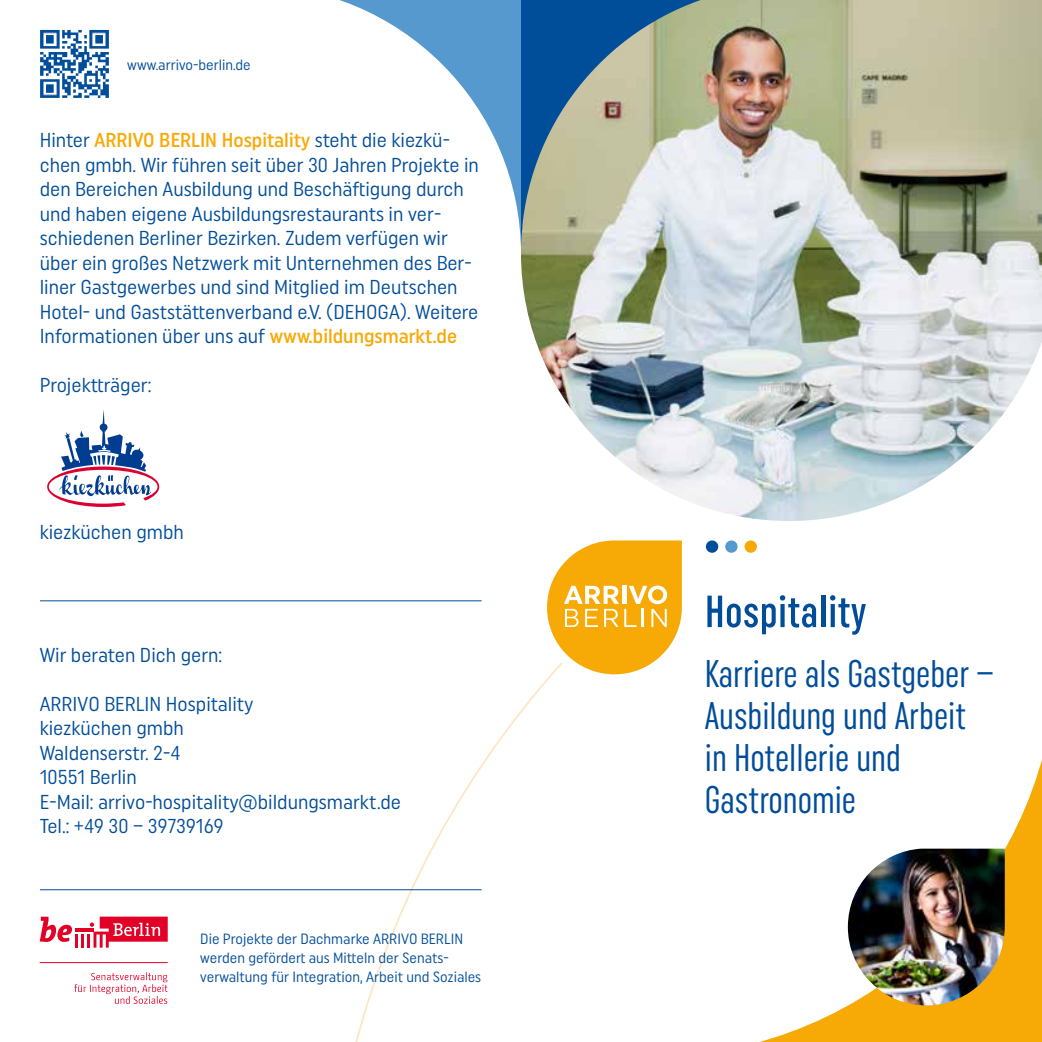
<style>
.page{position:relative;width:1042px;height:1042px;background:#fff}
.page>*{position:absolute;margin:0;border:0;box-sizing:border-box;transform-origin:0 0}
.t1{font:extra-condensed 38.5px/42px "Uniform";color:#004d9a}
.t2{font:condensed 20.12px/24.5px "Uniform";color:#004d9a}
.t3{font:condensed 14.88px/19.2px "Uniform";color:#004d9a}
.s1{font-weight:500;color:#f7a906}
</style>
<div class="page">
<svg style="left:338px;top:674px;width:215px;height:368px"></svg>
<img style="left:521px;top:0;width:521px;height:521px">
<svg style="left:759px;top:759px;width:283px;height:283px"></svg>
<img style="left:848px;top:848px;width:157px;height:157px">
<svg style="left:40px;top:916px;width:128px;height:31px"></svg>
<svg style="left:74px;top:972px;width:93px;height:32px"></svg>
<hr style="left:40px;top:962px;width:128px;height:1px;background:#e20026">
<hr style="left:40px;top:889px;width:442px;height:1px;background:#004d9a">
<hr style="left:40px;top:600px;width:442px;height:1px;background:#004d9a">
<svg style="left:340px;top:0;width:181px;height:247px"></svg>
<img style="left:40px;top:29px;width:69px;height:69px">
<svg style="left:547px;top:540px;width:135px;height:134px"></svg>
<svg style="left:707px;top:595px;width:109px;height:39px"></svg>
<hr style="left:821px;top:595px;width:4px;height:32px;background:#004d9a">
<svg style="left:830px;top:595px;width:36px;height:40px"></svg>
<div style="left:706px;top:540px;width:12px;height:13px;background:#004d9a;border-radius:50%"></div>
<div style="left:725px;top:540px;width:12px;height:13px;background:#5699ce;border-radius:50%"></div>
<div style="left:744px;top:540px;width:13px;height:13px;background:#f7a906;border-radius:50%"></div>
<svg style="left:47px;top:409px;width:112px;height:98px"></svg>
<p class="t3" style="left:127px;top:55px;width:125px">www.arrivo-berlin.de</p>
<p class="t2" style="left:40px;top:127px;width:441px">Hinter <span class="s1">ARRIVO BERLIN Hospitality</span> steht die kiezkü&shy;chen gmbh. Wir führen seit über 30 Jahren Projekte in den Bereichen Ausbildung und Beschäftigung durch und haben eigene Ausbildungsrestaurants in ver&shy;schiedenen Berliner Bezirken. Zudem verfügen wir über ein großes Netzwerk mit Unternehmen des Ber&shy;liner Gastgewerbes und sind Mitglied im Deutschen Hotel- und Gaststättenverband e.V. (DEHOGA). Weitere Informationen über uns auf <span class="s1">www.bildungsmarkt.de</span></p>
<p class="t2" style="left:40px;top:372px;width:113px">Projektträger:</p>
<p class="t2" style="left:40px;top:519px;width:146px">kiezküchen gmbh</p>
<p class="t2" style="left:40px;top:642px;width:184px">Wir beraten Dich gern:</p>
<p class="t2" style="left:40px;top:691px;width:363px">ARRIVO BERLIN Hospitality<br>kiezküchen gmbh<br>Waldenserstr. 2-4<br>10551 Berlin<br>E-Mail: arrivo-hospitality@bildungsmarkt.de<br>Tel.: +49 30 – 39739169</p>
<p class="t3" style="left:200px;top:929px;width:282px">Die Projekte der Dachmarke ARRIVO BERLIN werden gefördert aus Mitteln der Senats&shy;verwaltung für Integration, Arbeit und Soziales</p>
<h1 class="t1" style="left:705px;top:652px;width:291px">Karriere als Gastgeber –<br>Ausbildung und Arbeit in Hotellerie und<br>Gastronomie</h1>
</div>
